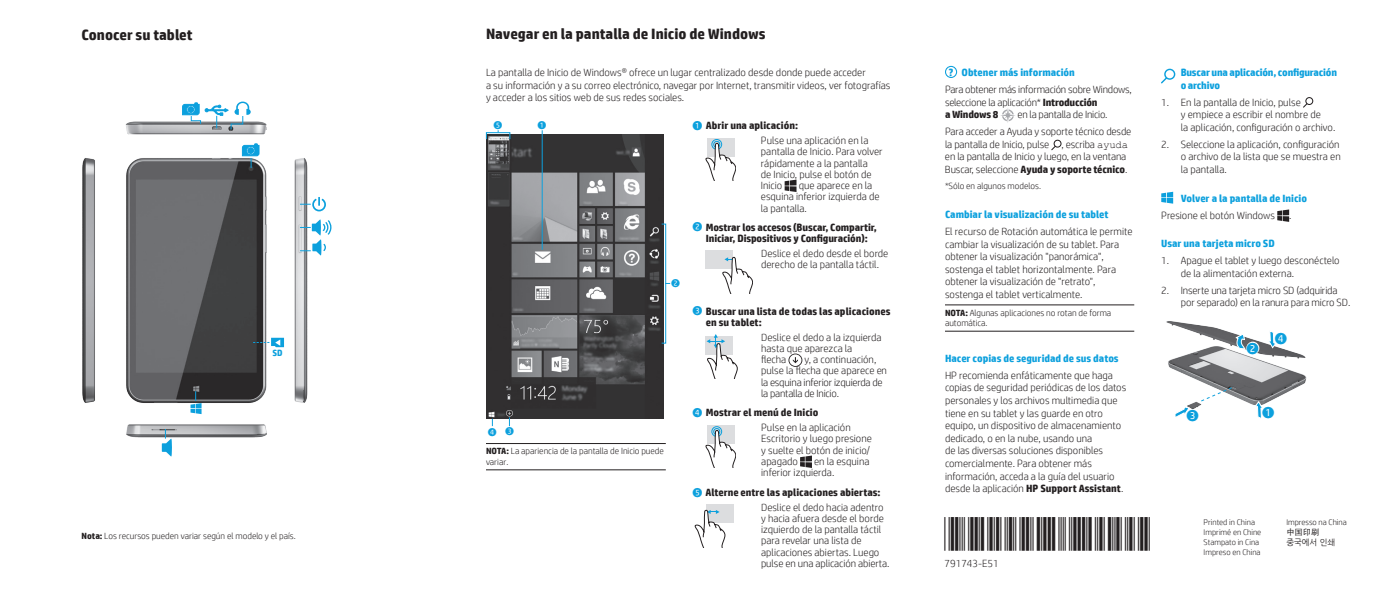
<style>
.page{position:relative;width:1377px;height:594px;background:#fff}
.page>*{position:absolute;margin:0;border:0;box-sizing:border-box;transform-origin:0 0}
.t1{font:700 15px "HP Simplified";color:#231f20}
.t2{font:15px "HP Simplified Bubbles";color:#0ca0dd}
.t3{font:10.65px "HP Simplified Bubbles";color:#0ca0dd}
.t4{font:300 10.5px/12.6px "HP Simplified";color:#231f20}
.t5{font:300 10.5px/11.2px "HP Simplified";letter-spacing:-.02em;color:#231f20}
.t6{font:700 10.5px/11.2px "HP Simplified";color:#231f20}
.t7{font:700 10.5px "HP Simplified";color:#0ca0dd}
.t8{font:700 10.5px/12.6px "HP Simplified";letter-spacing:-.02em;color:#0ca0dd}
.t9{font:300 9px/10.8px "HP Simplified";color:#231f20}
.t10{font:700 9px "HP Simplified";color:#0ca0dd}
.t11{font:300 8.25px/9.9px "HP Simplified";color:#231f20}
.t12{font:8.25px "Nanum Gothic";color:#231f20}
.t13{font:8.25px "Sim Hei";color:#231f20}
.s1{font-weight:700}
.s2{font-family:"HP Simplified Bubbles";font-weight:400;font-size:12.15px;color:#0ca0dd}
.s3{font-weight:300}
.s4{font-family:"Courier New";font-weight:400}
</style>
<div class="page">
<hr style="left:945px;top:305px;width:189px;height:1px;background:#231f20">
<hr style="left:945px;top:331px;width:189px;height:1px;background:#231f20">
<svg style="left:1001px;top:108px;width:14px;height:15px"></svg>
<svg style="left:1051px;top:140px;width:11px;height:10px"></svg>
<svg style="left:1303px;top:97px;width:10px;height:11px"></svg>
<svg style="left:1161px;top:192px;width:12px;height:12px"></svg>
<svg style="left:1277px;top:209px;width:12px;height:13px"></svg>
<img style="left:1166px;top:321px;width:141px;height:84px">
<svg style="left:1235px;top:333px;width:25px;height:22px"></svg>
<svg style="left:1254px;top:400px;width:22px;height:18px"></svg>
<svg style="left:1174px;top:387px;width:59px;height:30px"></svg>
<svg style="left:1266px;top:330px;width:22px;height:19px"></svg>
<div style="left:945px;top:66px;width:12px;height:12px;border:1px solid #0ca0dd;border-radius:50%"></div>
<hr style="left:486px;top:443px;width:180px;height:1px;background:#231f20">
<hr style="left:486px;top:470px;width:180px;height:1px;background:#231f20">
<img style="left:486px;top:135px;width:178px;height:284px">
<div style="left:661px;top:224px;width:5px;height:120px;border:1px solid #0ca0dd"></div>
<hr style="left:542px;top:130px;width:1px;height:120px;background:#0ca0dd">
<div style="left:486px;top:132px;width:24px;height:8px;border:1px solid #0ca0dd"></div>
<svg style="left:506px;top:410px;width:7px;height:16px"></svg>
<div style="left:707px;top:138px;width:27px;height:19px;background:#dcdddf"></div>
<div style="left:713px;top:141px;width:7px;height:7px;border:1px solid #0ca0dd;border-radius:50%"></div>
<div style="left:712px;top:139px;width:10px;height:10px;border:1px solid #0ca0dd;border-radius:50%"></div>
<svg style="left:706px;top:143px;width:30px;height:38px"></svg>
<svg style="left:785px;top:180px;width:12px;height:12px"></svg>
<div style="left:706px;top:251px;width:27px;height:18px;background:#dcdddf"></div>
<svg style="left:722px;top:257px;width:31px;height:37px"></svg>
<svg style="left:706px;top:334px;width:31px;height:45px"></svg>
<svg style="left:788px;top:354px;width:14px;height:13px"></svg>
<div style="left:707px;top:425px;width:27px;height:19px;background:#dcdddf"></div>
<div style="left:713px;top:428px;width:7px;height:7px;border:1px solid #0ca0dd;border-radius:50%"></div>
<div style="left:712px;top:426px;width:10px;height:11px;border:1px solid #0ca0dd;border-radius:50%"></div>
<svg style="left:706px;top:430px;width:30px;height:38px"></svg>
<svg style="left:800px;top:456px;width:12px;height:12px"></svg>
<div style="left:707px;top:504px;width:27px;height:19px;background:#dcdddf"></div>
<svg style="left:695px;top:510px;width:30px;height:37px"></svg>
<svg style="left:1161px;top:69px;width:14px;height:14px"></svg>
<img style="left:82px;top:101px;width:250px;height:356px">
<svg style="left:300px;top:197px;width:26px;height:14px"></svg>
<svg style="left:300px;top:220px;width:31px;height:35px"></svg>
<svg style="left:162px;top:429px;width:10px;height:27px"></svg>
<svg style="left:182px;top:102px;width:69px;height:28px"></svg>
<svg style="left:253px;top:338px;width:31px;height:9px"></svg>
<svg style="left:191px;top:391px;width:11px;height:23px"></svg>
<svg style="left:242px;top:144px;width:17px;height:24px"></svg>
<h1 class="t1" style="left:82px;top:25px;width:113px">Conocer su tablet</h1>
<h1 class="t1" style="left:486px;top:24px;width:281px">Navegar en la pantalla de Inicio de Windows</h1>
<p class="t10" style="left:272px;top:347px;width:12px">SD</p>
<p class="t9" style="left:82px;top:530px;width:216px"><span class="s1">Nota:</span> Los recursos pueden variar según el modelo y el país.</p>
<p class="t4" style="left:486px;top:66px;width:406px">La pantalla de Inicio de Windows® ofrece un lugar centralizado desde donde puede acceder<br>a su información y a su correo electrónico, navegar por Internet, transmitir videos, ver fotografías y acceder a los sitios web de sus redes sociales.</p>
<p class="t3" style="left:538px;top:119px;width:10px">1</p>
<p class="t4" style="left:761px;top:118px;width:109px;line-height:14.7px;text-indent:-68px"><span class="s2">1</span> <span class="s1">Abrir una aplicación:<br></span>Pulse una aplicación en la</p>
<p class="t4" style="left:761px;top:146px;width:123px;line-height:11.2px">pantalla de Inicio. Para volver rápidamente a la pantalla<br>de Inicio, pulse el botón de<br>Inicio</p>
<p class="t3" style="left:494px;top:119px;width:10px">5</p>
<p class="t4" style="left:761px;top:179px;width:120px;line-height:11.2px;text-indent:38px">que aparece en la esquina inferior izquierda de la pantalla.</p>
<p class="t6" style="left:693px;top:222px;width:186px;text-align:center"><span class="s2">2</span> Mostrar los accesos (Buscar, Compartir,<br>Iniciar, Dispositivos y Configuración):</p>
<p class="t4" style="left:761px;top:247px;width:129px;line-height:11.2px">Deslice el dedo desde el borde derecho de la pantalla táctil.</p>
<p class="t6" style="left:706px;top:305px;width:186px;text-indent:-13px"><span class="s2">3</span> Buscar una lista de todas las aplicaciones en su tablet:</p>
<p class="t4" style="left:761px;top:331px;width:122px;line-height:11.2px">Deslice el dedo a la izquierda hasta que aparezca la<br>flecha</p>
<p class="t3" style="left:672px;top:277px;width:10px">2</p>
<p class="t5" style="left:761px;top:354px;width:127px;text-indent:44px">y, a continuación, pulse la flecha que aparece en la esquina inferior izquierda de la pantalla de Inicio.</p>
<p class="t6" style="left:761px;top:405px;width:91px;line-height:14.7px;text-indent:-68px"><span class="s2">4</span> Mostrar el menú de Inicio<br><span class="s3">Pulse en la aplicación</span></p>
<p class="t4" style="left:761px;top:433px;width:112px;line-height:11.2px">Escritorio y luego presione y suelte el botón de inicio/ apagado</p>
<p class="t3" style="left:506px;top:426px;width:10px">3</p>
<p class="t3" style="left:488px;top:426px;width:10px">4</p>
<p class="t9" style="left:486px;top:445px;width:179px"><span class="s1">NOTA:</span> La apariencia de la pantalla de Inicio puede variar.</p>
<p class="t4" style="left:761px;top:455px;width:110px;line-height:11.2px;text-indent:53px">en la esquina inferior izquierda.</p>
<p class="t6" style="left:693px;top:485px;width:192px;line-height:14.7px;text-align:right"><span class="s2">5</span> Alterne entre las aplicaciones abiertas:<br><span class="s3">Deslice el dedo hacia adentro</span></p>
<p class="t4" style="left:761px;top:512px;width:130px;line-height:11.2px">y hacia afuera desde el borde izquierdo de la pantalla táctil para revelar una lista de aplicaciones abiertas. Luego pulse en una aplicación abierta.</p>
<p class="t7" style="left:949px;top:66px;width:127px">? Obtener más información</p>
<p class="t5" style="left:945px;top:83px;width:188px;line-height:12.6px">Para obtener más información sobre Windows, seleccione la aplicación* <span class="s1">Introducción<br>a Windows 8</span></p>
<p class="t5" style="left:945px;top:106px;width:188px;line-height:17px;text-indent:72px">en la pantalla de Inicio.<br>Para acceder a Ayuda y soporte técnico desde</p>
<p class="t4" style="left:945px;top:137px;width:185px">la pantalla de Inicio, pulse , escriba <span class="s4">ayuda </span>en la pantalla de Inicio y luego, en la ventana<br>Buscar, seleccione <span class="s1">Ayuda y soporte técnico</span>.</p>
<p class="t9" style="left:945px;top:181px;width:98px">*Sólo en algunos modelos.</p>
<p class="t7" style="left:945px;top:208px;width:165px">Cambiar la visualización de su tablet</p>
<p class="t4" style="left:945px;top:225px;width:189px">El recurso de Rotación automática le permite cambiar la visualización de su tablet. Para obtener la visualización "panorámica", sostenga el tablet horizontalmente. Para obtener la visualización de "retrato", sostenga el tablet verticalmente.</p>
<p class="t9" style="left:945px;top:307px;width:168px"><span class="s1">NOTA:</span> Algunas aplicaciones no rotan de forma automática.</p>
<p class="t7" style="left:945px;top:351px;width:175px">Hacer copias de seguridad de sus datos</p>
<p class="t4" style="left:945px;top:369px;width:183px">HP recomienda enfáticamente que haga copias de seguridad periódicas de los datos personales y los archivos multimedia que tiene en su tablet y las guarde en otro equipo, un dispositivo de almacenamiento dedicado, o en la nube, usando una<br>de las diversas soluciones disponibles comercialmente. Para obtener más información, acceda a la guía del usuario desde la aplicación <span class="s1">HP Support Assistant</span>.</p>
<p class="t4" style="left:944px;top:557px;width:56px">791743-E51</p>
<p class="t8" style="left:1181px;top:66px;width:158px">Buscar una aplicación, configuración o archivo</p>
<p class="t4" style="left:1181px;top:95px;width:156px;text-indent:-20px">1. En la pantalla de Inicio, pulse<br>y empiece a escribir el nombre de<br>la aplicación, configuración o archivo.</p>
<p class="t4" style="left:1181px;top:137px;width:161px;text-align:justify;text-indent:-19px">2. Seleccione la aplicación, configuración o archivo de la lista que se muestra en la pantalla.</p>
<p class="t7" style="left:1181px;top:191px;width:128px">Volver a la pantalla de Inicio</p>
<p class="t4" style="left:1161px;top:208px;width:115px">Presione el botón Windows</p>
<p class="t4" style="left:1289px;top:208px;width:4px">.</p>
<p class="t7" style="left:1161px;top:237px;width:115px">Usar una tarjeta micro SD</p>
<p class="t4" style="left:1181px;top:254px;width:160px;text-indent:-19px">1. Apague el tablet y luego desconéctelo de la alimentación externa.</p>
<p class="t4" style="left:1181px;top:284px;width:171px;text-indent:-19px">2. Inserte una tarjeta micro SD (adquirida por separado) en la ranura para micro SD.</p>
<h1 class="t2" style="left:1247px;top:340px;width:14px">2</h1>
<h1 class="t2" style="left:1275px;top:330px;width:14px">4</h1>
<h1 class="t2" style="left:1187px;top:407px;width:14px">3</h1>
<h1 class="t2" style="left:1263px;top:404px;width:14px">1</h1>
<p class="t11" style="left:1204px;top:517px;width:59px">Printed in China<br>Imprimé en Chine<br>Stampato in Cina<br>Impreso en China</p>
<p class="t11" style="left:1286px;top:517px;width:62px">Impresso na China</p>
<p class="t13" style="left:1286px;top:528px;width:34px">中国印刷</p>
<p class="t12" style="left:1286px;top:538px;width:50px">중국에서 인쇄</p>
</div>
